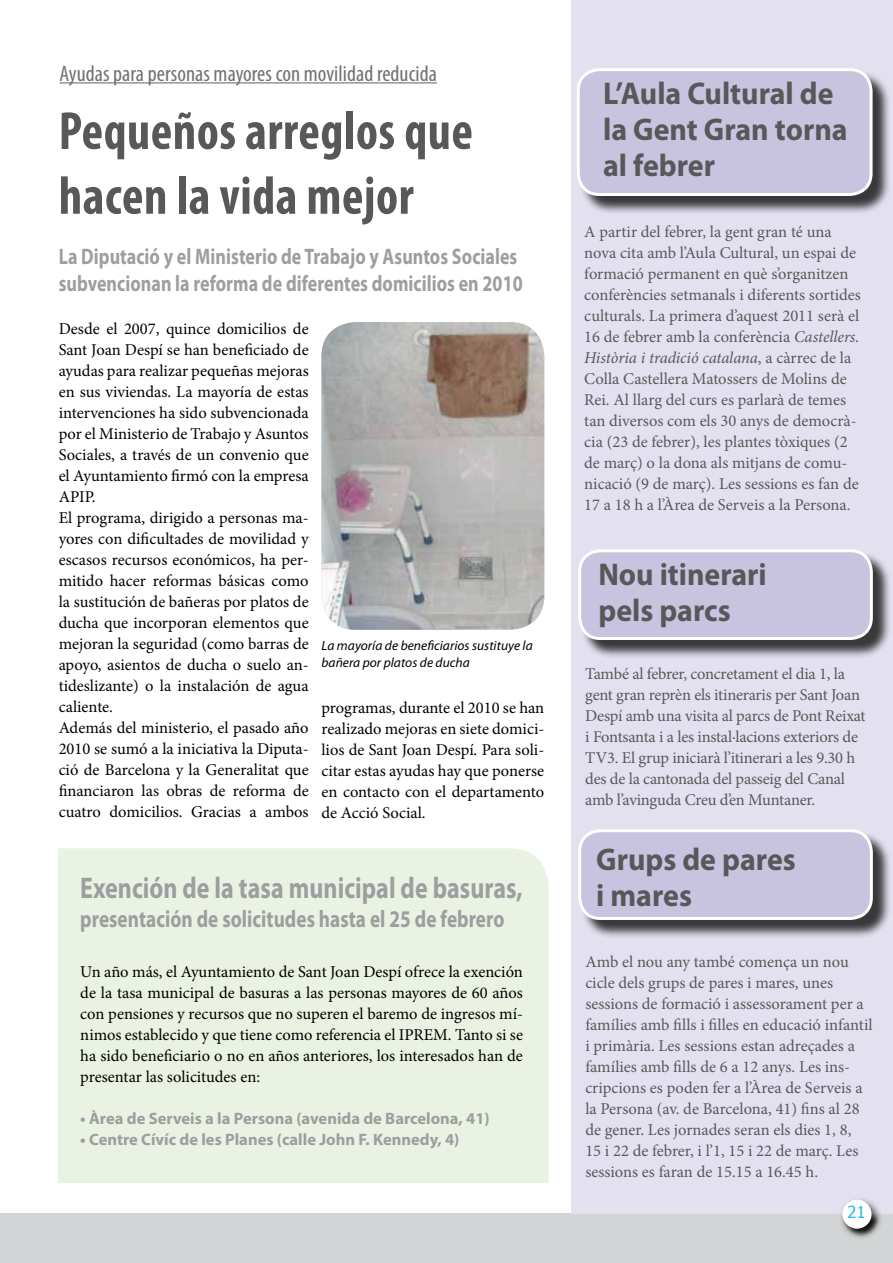
<style>
.page{position:relative;width:893px;height:1263px;background:#fff}
.page>*{position:absolute;margin:0;border:0;box-sizing:border-box;transform-origin:0 0}
.t1{font:700 condensed 54px/64.8px "Myriad Pro";letter-spacing:.01em;color:#58585a;scale:.95 1}
.t2{font:700 31.5px/36px "Myriad Pro";color:#58585a;scale:.95 1}
.t3{font:700 30px "Myriad Pro";letter-spacing:.005em;color:#9c9e9f;scale:.8 1}
.t4{font:700 24px "Myriad Pro";letter-spacing:.005em;color:#9c9e9f;scale:.8 1}
.t5{font:700 22.5px/27px "Myriad Pro";letter-spacing:.005em;color:#9c9e9f;scale:.8 1}
.t6{font:condensed 22.5px "Myriad Pro";letter-spacing:.005em;color:#707172}
.t7{font:16.5px/21px "Minion Pro";color:#000;text-align:justify}
.t8{font:16.5px/21px "Minion Pro";letter-spacing:-.005em;color:#58585a}
.t9{font:700 16.5px "Myriad Pro";color:#9c9e9f}
.t10{font:16.5px "Tahoma";color:#27bcea}
.t11{font:italic 13.5px/16.5px "Myriad Pro";color:#000}
.s1{font-style:italic}
</style>
<div class="page">
<div style="left:0;top:1213px;width:893px;height:50px;background:#d3d4d5"></div>
<div style="left:571px;top:0;width:322px;height:1213px;background:#e3e1ef"></div>
<div style="left:579px;top:71px;width:312px;height:143px;background:#000;opacity:.75"></div>
<div style="left:578px;top:70px;width:293px;height:124px;background:#c8c3df;border-radius:21px"></div>
<div style="left:577px;top:68px;width:296px;height:128px;border:3px solid #fff;border-radius:21px"></div>
<hr style="left:60px;top:82px;width:377px;height:1px;background:#707172">
<div style="left:580px;top:552px;width:311px;height:107px;background:#000;opacity:.75"></div>
<div style="left:580px;top:551px;width:291px;height:87px;background:#c8c3df;border-radius:21px"></div>
<div style="left:578px;top:549px;width:295px;height:91px;border:3px solid #fff;border-radius:21px"></div>
<div style="left:580px;top:832px;width:311px;height:107px;background:#000;opacity:.75"></div>
<div style="left:580px;top:831px;width:291px;height:87px;background:#c8c3df;border-radius:21px"></div>
<div style="left:578px;top:829px;width:295px;height:91px;border:3px solid #fff;border-radius:21px"></div>
<div style="left:59px;top:848px;width:490px;height:334px;background:#e9f2e3"></div>
<img style="left:321px;top:322px;width:223px;height:308px">
<div style="left:839px;top:1196px;width:45px;height:45px;background:#000;opacity:.75"></div>
<div style="left:843px;top:1200px;width:28px;height:28px;background:#fff;border-radius:50%"></div>
<h3 class="t6" style="left:60px;top:60px;width:379px">Ayudas para personas mayores con movilidad reducida</h3>
<h1 class="t1" style="left:59px;top:97px;width:437px">Pequeños arreglos que hacen la vida mejor</h1>
<h3 class="t5" style="left:59px;top:242px;width:582px">La Diputació y el Ministerio de Trabajo y Asuntos Sociales subvencionan la reforma de diferentes domicilios en 2010</h3>
<p class="t7" style="left:59px;top:318px;width:252px;text-align:left">Desde el 2007, quince domicilios de Sant Joan Despí se han beneficiado de ayudas para realizar pequeñas mejoras en sus viviendas. La mayoría de estas intervenciones ha sido subvencionada por el Ministerio de Trabajo y Asuntos Sociales, a través de un convenio que el Ayuntamiento firmó con la empresa APIP.<br>El programa, dirigido a personas ma&shy;yores con dificultades de movilidad y escasos recursos económicos, ha per&shy;mitido hacer reformas básicas como la sustitución de bañeras por platos de ducha que incorporan elementos que mejoran la seguridad (como barras de apoyo, asientos de ducha o suelo an&shy;tideslizante) o la instalación de agua caliente.<br>Además del ministerio, el pasado año 2010 se sumó a la iniciativa la Diputa&shy;ció de Barcelona y la Generalitat que financiaron las obras de reforma de cuatro domicilios. Gracias a ambos</p>
<p class="t11" style="left:321px;top:637px;width:213px">La mayoría de beneficiarios sustituye la bañera por platos de ducha</p>
<p class="t7" style="left:321px;top:697px;width:224px">programas, durante el 2010 se han realizado mejoras en siete domici&shy;lios de Sant Joan Despí. Para soli&shy;citar estas ayudas hay que ponerse en contacto con el departamento de Acció Social.</p>
<h3 class="t3" style="left:80px;top:868px;width:554px">Exención de la tasa municipal de basuras,</h3>
<h3 class="t4" style="left:80px;top:903px;width:532px">presentación de solicitudes hasta el 25 de febrero</h3>
<p class="t7" style="left:80px;top:962px;width:444px">Un año más, el Ayuntamiento de Sant Joan Despí ofrece la exención de la tasa municipal de basuras a las personas mayores de 60 años con pensiones y recursos que no superen el baremo de ingresos mí&shy;nimos establecido y que tiene como referencia el IPREM. Tanto si se ha sido beneficiario o no en años anteriores, los interesados han de presentar las solicitudes en:</p>
<p class="t9" style="left:80px;top:1108px;width:411px">• Àrea de Serveis a la Persona (avenida de Barcelona, 41)</p>
<p class="t9" style="left:80px;top:1129px;width:381px">• Centre Cívíc de les Planes (calle John F. Kennedy, 4)</p>
<h2 class="t2" style="left:603px;top:74px;width:259px">L’Aula Cultural de la Gent Gran torna al febrer</h2>
<p class="t8" style="left:584px;top:221px;width:278px">A partir del febrer, la gent gran té una nova cita amb l’Aula Cultural, un espai de formació permanent en què s’organitzen conferències setmanals i diferents sortides culturals. La primera d’aquest 2011 serà el 16 de febrer amb la conferència <span class="s1">Castellers.<br>Història i tradició catalana</span>, a càrrec de la Colla Castellera Matossers de Molins de Rei. Al llarg del curs es parlarà de temes tan diversos com els 30 anys de democrà&shy;cia (23 de febrer), les plantes tòxiques (2 de març) o la dona als mitjans de comu&shy;nicació (9 de març). Les sessions es fan de 17 a 18 h a l’Àrea de Serveis a la Persona.</p>
<h2 class="t2" style="left:598px;top:556px;width:179px">Nou itinerari pels parcs</h2>
<p class="t8" style="left:585px;top:663px;width:282px">També al febrer, concretament el dia 1, la gent gran reprèn els itineraris per Sant Joan Despí amb una visita al parcs de Pont Reixat i Fontsanta i a les instal·lacions exteriors de TV3. El grup iniciarà l’itinerari a les 9.30 h des de la cantonada del passeig del Canal amb l’avinguda Creu d’en Muntaner.</p>
<h2 class="t2" style="left:596px;top:840px;width:211px">Grups de pares i mares</h2>
<p class="t8" style="left:585px;top:951px;width:289px">Amb el nou any també comença un nou cicle dels grups de pares i mares, unes sessions de formació i assessorament per a famílies amb fills i filles en educació infantil i primària. Les sessions estan adreçades a famílies amb fills de 6 a 12 anys. Les ins&shy;cripcions es poden fer a l’Àrea de Serveis a la Persona (av. de Barcelona, 41) fins al 28 de gener. Les jornades seran els dies 1, 8,<br>15 i 22 de febrer, i l’1, 15 i 22 de març. Les sessions es faran de 15.15 a 16.45 h.</p>
<p class="t10" style="left:848px;top:1201px;width:20px">21</p>
</div>
